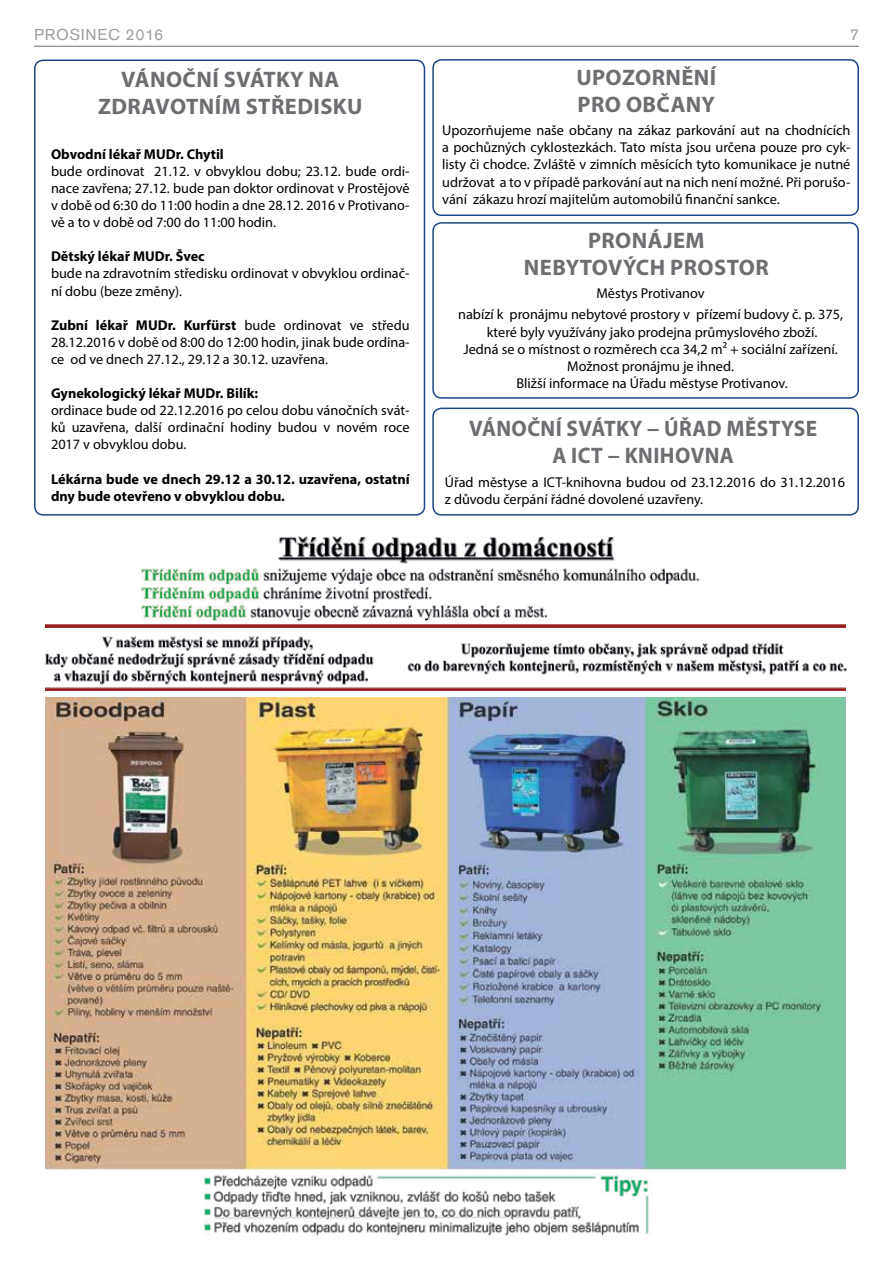
<style>
.page{position:relative;width:893px;height:1263px;background:#fff}
.page>*{position:absolute;margin:0;border:0;box-sizing:border-box;transform-origin:0 0}
.t1{font:700 22.5px/27px "Myriad Pro";letter-spacing:.02em;color:#6d6e71;text-align:center}
.t2{font:700 22.5px/27px "Myriad Pro";letter-spacing:.02em;color:#6d6e71;text-align:center;scale:.95 1}
.t3{font:16.5px "Accius TEE";letter-spacing:.045em;color:#9d9fa2}
.t4{font:14.25px/17.1px "Myriad Pro";color:#000;text-align:justify}
.t5{font:700 14.25px/17.1px "Myriad Pro";color:#000}
.s1{font-weight:700}
</style>
<div class="page">
<hr style="left:34px;top:46px;width:825px;height:1px;background:#6d6e71">
<div style="left:432px;top:59px;width:427px;height:157px;border:2px solid #1c4587;border-radius:9px"></div>
<div style="left:432px;top:222px;width:427px;height:177px;border:2px solid #1c4587;border-radius:9px"></div>
<div style="left:34px;top:60px;width:391px;height:456px;border:2px solid #1c4587;border-radius:9px"></div>
<div style="left:432px;top:408px;width:427px;height:108px;border:2px solid #1c4587;border-radius:9px"></div>
<img style="left:278px;top:536px;width:337px;height:28px">
<img style="left:136px;top:568px;width:676px;height:60px">
<img style="left:46px;top:624px;width:799px;height:3px">
<img style="left:45px;top:636px;width:329px;height:49px">
<img style="left:46px;top:687px;width:799px;height:4px">
<img style="left:407px;top:643px;width:440px;height:32px">
<img style="left:46px;top:698px;width:799px;height:471px">
<img style="left:204px;top:1175px;width:445px;height:61px">
<p class="t3" style="left:34px;top:25px;width:131px">PROSINEC 2016</p>
<p class="t3" style="left:850px;top:25px;width:11px">7</p>
<h1 class="t1" style="left:98px;top:65px;width:266px">VÁNOČNÍ SVÁTKY NA<br>ZDRAVOTNÍM STŘEDISKU</h1>
<h1 class="t1" style="left:576px;top:63px;width:142px;text-align:left">UPOZORNĚNÍ<br>PRO OBČANY</h1>
<p class="t5" style="left:51px;top:145px;width:174px">Obvodní lékař MUDr. Chytil</p>
<p class="t4" style="left:51px;top:162px;width:360px">bude ordinovat 21.12. v obvyklou dobu; 23.12. bude ordi&shy;nace zavřena; 27.12. bude pan doktor ordinovat v Prostějově v době od 6:30 do 11:00 hodin a dne 28.12. 2016 v Protivano&shy;vě a to v době od 7:00 do 11:00 hodin.</p>
<p class="t5" style="left:51px;top:248px;width:155px">Dětský lékař MUDr. Švec</p>
<p class="t4" style="left:51px;top:265px;width:360px">bude na zdravotním středisku ordinovat v obvyklou ordinač&shy;ní dobu (beze změny).</p>
<p class="t4" style="left:51px;top:316px;width:360px"><span class="s1">Zubní lékař MUDr. Kurfürst</span> bude ordinovat ve středu 28.12.2016 v době od 8:00 do 12:00 hodin, jinak bude ordina&shy;ce od ve dnech 27.12., 29.12 a 30.12. uzavřena.</p>
<p class="t5" style="left:51px;top:384px;width:209px">Gynekologický lékař MUDr. Bilík:</p>
<p class="t4" style="left:51px;top:402px;width:360px">ordinace bude od 22.12.2016 po celou dobu vánočních svát&shy;ků uzavřena, další ordinační hodiny budou v novém roce 2017 v obvyklou dobu.</p>
<p class="t5" style="left:51px;top:470px;width:360px">Lékárna bude ve dnech 29.12 a 30.12. uzavřena, ostatní dny bude otevřeno v obvyklou dobu.</p>
<p class="t4" style="left:442px;top:122px;width:410px">Upozorňujeme naše občany na zákaz parkování aut na chodnících a pochůzných cyklostezkách. Tato místa jsou určena pouze pro cyk&shy;listy či chodce. Zvláště v zimních měsících tyto komunikace je nutné udržovat a to v případě parkování aut na nich není možné. Při porušo&shy;vání zákazu hrozí majitelům automobilů finanční sankce.</p>
<h1 class="t1" style="left:524px;top:226px;width:246px">PRONÁJEM<br>NEBYTOVÝCH PROSTOR</h1>
<p class="t4" style="left:458px;top:282px;width:386px;line-height:21.6px;text-align:center">Městys Protivanov<br>nabízí k pronájmu nebytové prostory v přízemí budovy č. p. 375,</p>
<p class="t4" style="left:463px;top:323px;width:376px;text-align:center">které byly využívány jako prodejna průmyslového zboží.<br>Jedná se o místnost o rozměrech cca 34,2 m² + sociální zařízení.<br>Možnost pronájmu je ihned.<br>Bližší informace na Úřadu městyse Protivanov.</p>
<h1 class="t2" style="left:469px;top:414px;width:368px">VÁNOČNÍ SVÁTKY − ÚŘAD MĚSTYSE<br>A ICT − KNIHOVNA</h1>
<p class="t4" style="left:445px;top:474px;width:402px">Úřad městyse a ICT-knihovna budou od 23.12.2016 do 31.12.2016 z důvodu čerpání řádné dovolené uzavřeny.</p>
</div>
